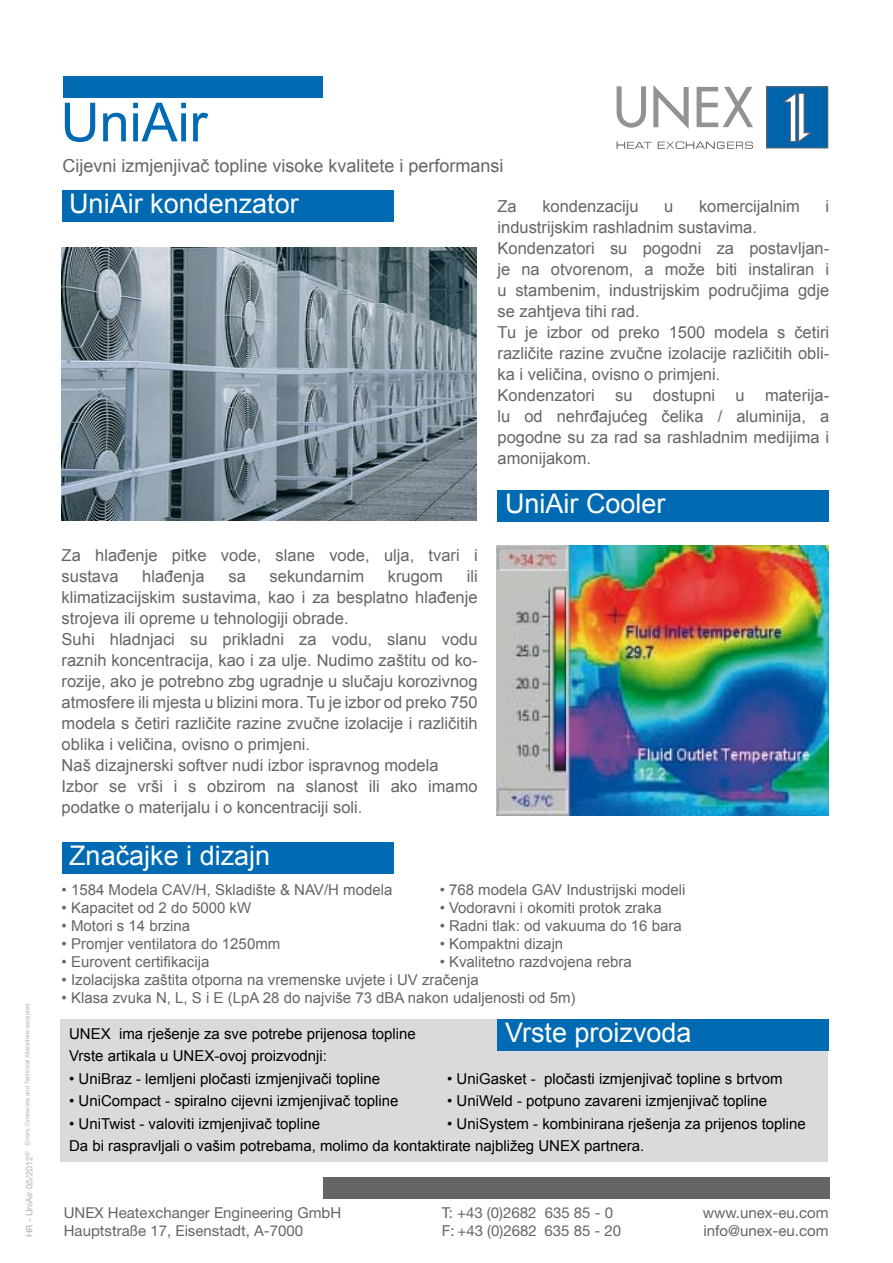
<style>
.page{position:relative;width:893px;height:1263px;background:#fff}
.page>*{position:absolute;margin:0;border:0;box-sizing:border-box;transform-origin:0 0}
.t1{font:54px "Arial";color:#006ab2}
.t2{font:27px "Arial";color:#fff}
.t3{font:18px "Arial";color:#646567}
.t4{font:16.5px/21px "Arial";color:#646567}
.t5{font:15px/22.5px "Arial";color:#000}
.t6{font:15px "Arial";color:#646567}
.t7{font:15px "Helvetica Neue LT";color:#646567}
.t8{font:6px "Arial";color:#b1b2b4}
.s1{font-family:"Helvetica Neue LT";font-size:9px}
</style>
<div class="page">
<div style="left:61px;top:1019px;width:767px;height:143px;background:#d9dadb"></div>
<svg style="left:766px;top:86px;width:62px;height:62px;background:#2774ad"></svg>
<svg style="left:617px;top:142px;width:35px;height:7px"></svg>
<svg style="left:658px;top:141px;width:95px;height:8px"></svg>
<svg style="left:653px;top:85px;width:36px;height:44px"></svg>
<svg style="left:697px;top:87px;width:56px;height:40px"></svg>
<svg style="left:617px;top:86px;width:29px;height:42px"></svg>
<div style="left:64px;top:77px;width:259px;height:21px;background:#006ab2"></div>
<div style="left:323px;top:1177px;width:506px;height:21px;background:#646567"></div>
<img style="left:62px;top:248px;width:414px;height:273px">
<div style="left:62px;top:190px;width:331px;height:32px;background:#006ab2"></div>
<div style="left:497px;top:490px;width:332px;height:32px;background:#006ab2"></div>
<div style="left:62px;top:842px;width:331px;height:32px;background:#006ab2"></div>
<div style="left:497px;top:1019px;width:332px;height:32px;background:#006ab2"></div>
<img style="left:496px;top:545px;width:332px;height:270px">
<p class="t8" style="left:24px;top:1237px;width:235px;rotate:-90deg"><span class="s1">HR - UniAir 05/2012</span>© Errors, Omissions and Technical Alterations excepted</p>
<h1 class="t1" style="left:61px;top:87px;width:148px">UniAir</h1>
<p class="t3" style="left:62px;top:154px;width:443px">Cijevni izmjenjivač topline visoke kvalitete i performansi</p>
<p class="t4" style="left:497px;top:196px;width:21px">Za</p>
<p class="t4" style="left:542px;top:196px;width:98px">kondenzaciju</p>
<p class="t4" style="left:664px;top:196px;width:11px">u</p>
<p class="t4" style="left:699px;top:196px;width:102px">komercijalnim</p>
<p class="t4" style="left:825px;top:196px;width:5px">i</p>
<p class="t4" style="left:497px;top:217px;width:333px">industrijskim rashladnim sustavima.<br>Kondenzatori su pogodni za postavljan&shy;je na otvorenom, a može biti instaliran i u stambenim, industrijskim područjima gdje se zahtjeva tihi rad.<br>Tu je izbor od preko 1500 modela s četiri različite razine zvučne izolacije različitih obli&shy;ka i veličina, ovisno o primjeni.<br>Kondenzatori su dostupni u materija&shy;lu od nehrđajućeg čelika / aluminija, a pogodne su za rad sa rashladnim medijima i amonijakom.</p>
<h2 class="t2" style="left:69px;top:186px;width:231px">UniAir kondenzator</h2>
<p class="t4" style="left:62px;top:544px;width:417px">Za hlađenje pitke vode, slane vode, ulja, tvari i sustava</p>
<p class="t4" style="left:62px;top:565px;width:417px;text-indent:405px">ili klimatizacijskim sustavima, kao i za besplatno hlađenje strojeva ili opreme u tehnologiji obrade.<br>Suhi hladnjaci su prikladni za vodu, slanu vodu raznih koncentracija, kao i za ulje. Nudimo zaštitu od ko&shy;rozije, ako je potrebno zbg ugradnje u slučaju korozivnog atmosfere ili mjesta u blizini mora. Tu je izbor od preko 750 modela s četiri različite razine zvučne izolacije i različitih oblika i veličina, ovisno o primjeni.<br>Naš dizajnerski softver nudi izbor ispravnog modela Izbor se vrši i s obzirom na slanost ili ako imamo podatke o materijalu i o koncentraciji soli.</p>
<p class="t4" style="left:142px;top:565px;width:64px">hlađenja</p>
<p class="t4" style="left:228px;top:565px;width:19px">sa</p>
<p class="t4" style="left:270px;top:565px;width:96px">sekundarnim</p>
<p class="t4" style="left:388px;top:565px;width:57px">krugom</p>
<h2 class="t2" style="left:69px;top:837px;width:203px">Značajke i dizajn</h2>
<h2 class="t2" style="left:505px;top:486px;width:162px">UniAir Cooler</h2>
<p class="t6" style="left:62px;top:880px;width:332px">• 1584 Modela CAV/H, Skladište &amp; NAV/H modela</p>
<p class="t6" style="left:440px;top:880px;width:247px">• 768 modela GAV Industrijski modeli</p>
<p class="t6" style="left:62px;top:898px;width:191px">• Kapacitet od 2 do 5000 kW</p>
<p class="t6" style="left:440px;top:898px;width:223px">• Vodoravni i okomiti protok zraka</p>
<p class="t6" style="left:62px;top:916px;width:130px">• Motori s 14 brzina</p>
<p class="t6" style="left:440px;top:916px;width:244px">• Radni tlak: od vakuuma do 16 bara</p>
<p class="t6" style="left:62px;top:934px;width:220px">• Promjer ventilatora do 1250mm</p>
<p class="t6" style="left:440px;top:934px;width:125px">• Kompaktni dizajn</p>
<p class="t6" style="left:62px;top:952px;width:149px">• Eurovent certifikacija</p>
<p class="t6" style="left:440px;top:952px;width:193px">• Kvalitetno razdvojena rebra</p>
<p class="t6" style="left:62px;top:970px;width:419px">• Izolacijska zaštita otporna na vremenske uvjete i UV zračenja</p>
<p class="t6" style="left:62px;top:988px;width:515px">• Klasa zvuka N, L, S i E (LpA 28 do najviše 73 dBA nakon udaljenosti od 5m)</p>
<h2 class="t2" style="left:505px;top:1015px;width:188px">Vrste proizvoda</h2>
<p class="t5" style="left:69px;top:1022px;width:348px">UNEX ima rješenje za sve potrebe prijenosa topline<br>Vrste artikala u UNEX-ovoj proizvodnji:</p>
<p class="t5" style="left:69px;top:1067px;width:313px">• UniBraz - lemljeni pločasti izmjenjivači topline</p>
<p class="t5" style="left:447px;top:1067px;width:337px">• UniGasket - pločasti izmjenjivač topline s brtvom</p>
<p class="t5" style="left:69px;top:1090px;width:331px">• UniCompact - spiralno cijevni izmjenjivač topline</p>
<p class="t5" style="left:447px;top:1090px;width:322px">• UniWeld - potpuno zavareni izmjenjivač topline</p>
<p class="t5" style="left:69px;top:1112px;width:253px">• UniTwist - valoviti izmjenjivač topline</p>
<p class="t5" style="left:69px;top:1112px;width:738px;text-indent:378px">• UniSystem - kombinirana rješenja za prijenos topline<br>Da bi raspravljali o vašim potrebama, molimo da kontaktirate najbližeg UNEX partnera.</p>
<p class="t7" style="left:64px;top:1204px;width:279px">UNEX Heatexchanger Engineering GmbH</p>
<p class="t7" style="left:442px;top:1204px;width:173px">T: +43 (0)2682 635 85 - 0</p>
<p class="t7" style="left:703px;top:1204px;width:127px">www.unex-eu.com</p>
<p class="t7" style="left:64px;top:1222px;width:241px">Hauptstraße 17, Eisenstadt, A-7000</p>
<p class="t7" style="left:442px;top:1222px;width:181px">F: +43 (0)2682 635 85 - 20</p>
<p class="t7" style="left:703px;top:1222px;width:127px">info@unex-eu.com</p>
</div>
